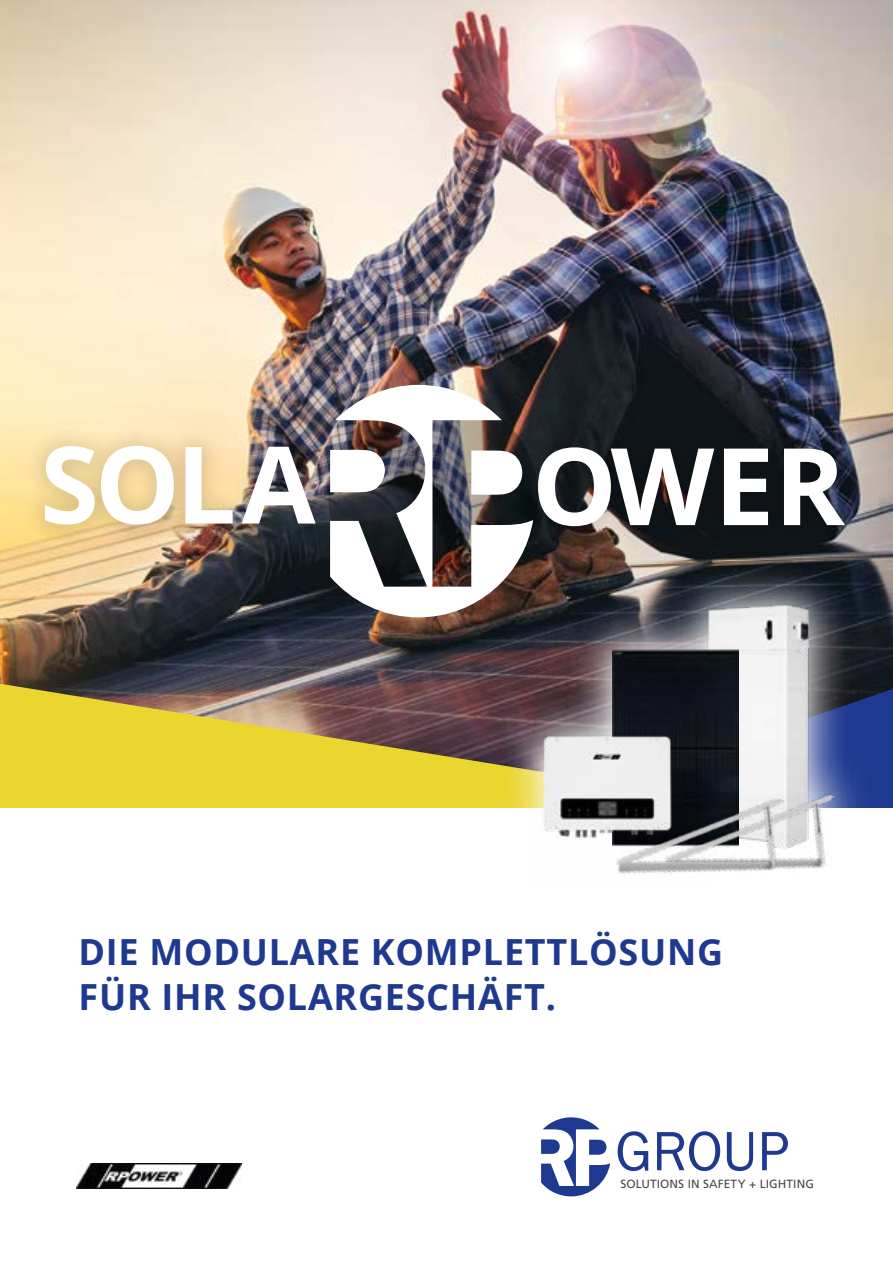
<style>
.page{position:relative;width:893px;height:1263px;background:#fff}
.page>*{position:absolute;margin:0;border:0;box-sizing:border-box;transform-origin:0 0}
.t1{font:700 107.1px "Open Sans";letter-spacing:-.02em;color:#fff}
.t2{font:700 36px/45px "Open Sans";letter-spacing:.02em;color:#1e398f}
.t3{font:11.85px "Frutiger LT";letter-spacing:.005em;color:#494948}
</style>
<div class="page">
<img style="left:0;top:0;width:893px;height:689px">
<svg style="left:0;top:684px;width:500px;height:124px;background:#c5ac3c"></svg>
<div style="left:874px;top:689px;width:19px;height:119px;background:#1e398f"></div>
<svg style="left:541px;top:1117px;width:69px;height:79px"></svg>
<svg style="left:762px;top:1132px;width:26px;height:38px"></svg>
<svg style="left:727px;top:1132px;width:26px;height:39px"></svg>
<svg style="left:657px;top:1131px;width:63px;height:40px"></svg>
<svg style="left:618px;top:1131px;width:30px;height:40px"></svg>
<img style="left:77px;top:1163px;width:165px;height:25px">
<svg style="left:500px;top:563px;width:374px;height:245px;background:#453f43"></svg>
<img style="left:681px;top:587px;width:151px;height:159px">
<img style="left:612px;top:639px;width:127px;height:107px">
<img style="left:528px;top:715px;width:180px;height:130px">
<img style="left:648px;top:746px;width:238px;height:62px">
<img style="left:599px;top:758px;width:235px;height:116px">
<div style="left:515px;top:427px;width:351px;height:123px;background:#000;opacity:.13"></div>
<div style="left:21px;top:425px;width:315px;height:123px;background:#000;opacity:.13"></div>
<img style="left:330px;top:385px;width:203px;height:232px">
<h1 class="t1" style="left:40px;top:409px;width:277px">SOLA</h1>
<h1 class="t1" style="left:532px;top:411px;width:315px">OWER</h1>
<p class="t2" style="left:79px;top:929px;width:646px">DIE MODULARE KOMPLETTLÖSUNG<br>FÜR IHR SOLARGESCHÄFT.</p>
<p class="t3" style="left:620px;top:1177px;width:195px">SOLUTIONS IN SAFETY + LIGHTING</p>
</div>
